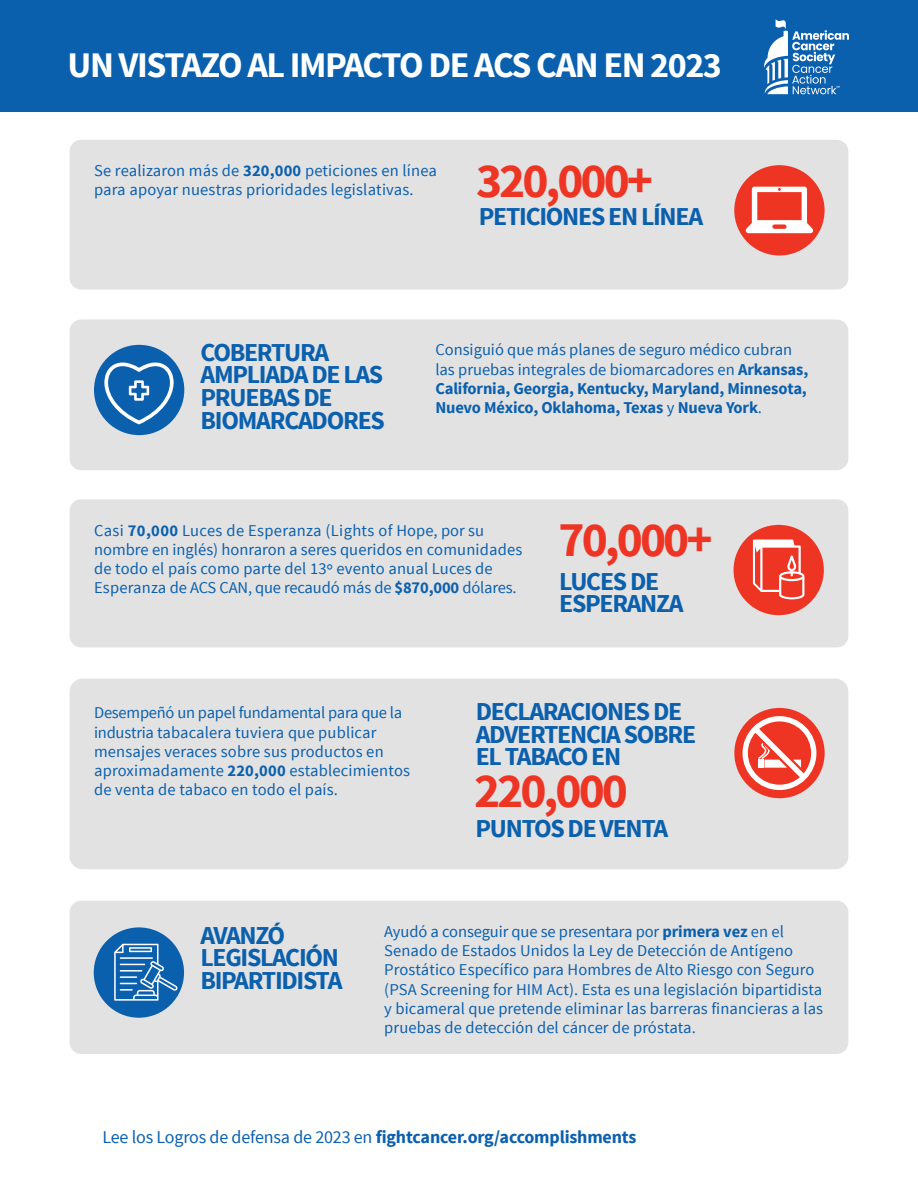
<style>
.page{position:relative;width:918px;height:1188px;background:#fff}
.page>*{position:absolute;margin:0;border:0;box-sizing:border-box;transform-origin:0 0}
.t1{font:700 49.5px "Source Sans Pro";letter-spacing:-.06em;color:#ee3524}
.t2{font:700 36px "Source Sans Pro";letter-spacing:-.04em;color:#fff}
.t3{font:700 25.8px/22.6px "Source Sans Pro";letter-spacing:-.05em;color:#0b60ae}
.t4{font:700 18px "Source Sans Pro";letter-spacing:-.01em;color:#0b60ae}
.t5{font:16.5px/19.2px "Source Sans Pro";letter-spacing:.005em;color:#0b60ae}
.t6{font:700 16.5px/19.2px "Source Sans Pro";letter-spacing:-.01em;color:#0b60ae}
.s1{font-weight:700}
.s2{font-weight:400}
</style>
<div class="page">
<div style="left:0;top:0;width:918px;height:111px;background:#0b60ae"></div>
<div style="left:70px;top:901px;width:778px;height:153px;background:#e2e2e3;border-radius:12px"></div>
<div style="left:94px;top:927px;width:90px;height:91px;background:#0b60ae;border-radius:50%"></div>
<div style="left:70px;top:320px;width:778px;height:150px;background:#e2e2e3;border-radius:12px"></div>
<div style="left:94px;top:345px;width:90px;height:90px;background:#0b60ae;border-radius:50%"></div>
<svg style="left:104px;top:362px;width:70px;height:62px"></svg>
<div style="left:70px;top:679px;width:778px;height:190px;background:#e2e2e3;border-radius:13px"></div>
<div style="left:734px;top:708px;width:91px;height:90px;background:#ee3524;border-radius:50%"></div>
<div style="left:70px;top:140px;width:778px;height:150px;background:#e2e2e3;border-radius:12px"></div>
<div style="left:734px;top:165px;width:91px;height:90px;background:#ee3524;border-radius:50%"></div>
<svg style="left:743px;top:716px;width:73px;height:74px"></svg>
<div style="left:70px;top:499px;width:778px;height:148px;background:#e2e2e3;border-radius:12px"></div>
<div style="left:734px;top:525px;width:90px;height:90px;background:#ee3524;border-radius:50%"></div>
<svg style="left:746px;top:187px;width:67px;height:46px"></svg>
<svg style="left:753px;top:540px;width:51px;height:59px"></svg>
<svg style="left:114px;top:944px;width:64px;height:57px"></svg>
<svg style="left:764px;top:19px;width:85px;height:75px"></svg>
<h2 class="t2" style="left:68px;top:42px;width:656px">UN VISTAZO AL IMPACTO DE ACS CAN EN 2023</h2>
<p class="t5" style="left:94px;top:161px;width:344px">Se realizaron más de <span class="s1">320,000</span> peticiones en línea para apoyar nuestras prioridades legislativas.</p>
<h1 class="t1" style="left:476px;top:148px;width:179px">320,000+</h1>
<h3 class="t3" style="left:479px;top:206px;width:226px">PETICIONES EN LÍNEA</h3>
<h3 class="t3" style="left:201px;top:342px;width:186px">COBERTURA<br>AMPLIADA DE LAS<br>PRUEBAS DE<br>BIOMARCADORES</h3>
<p class="t6" style="left:435px;top:341px;width:374px"><span class="s2">Consiguió que más planes de seguro médico cubran las pruebas integrales de biomarcadores en</span> Arkansas, California, Georgia, Kentucky, Maryland, Minnesota, Nuevo México, Oklahoma, Texas <span class="s2">y</span> Nueva York<span class="s2">.</span></p>
<p class="t5" style="left:94px;top:521px;width:430px">Casi <span class="s1">70,000</span> Luces de Esperanza (Lights of Hope, por su nombre en inglés) honraron a seres queridos en comunidades de todo el país como parte del 13º evento anual Luces de Esperanza de ACS CAN, que recaudó más de <span class="s1">$870,000</span> dólares.</p>
<h1 class="t1" style="left:559px;top:508px;width:155px">70,000+</h1>
<h3 class="t3" style="left:559px;top:571px;width:126px">LUCES DE<br>ESPERANZA</h3>
<p class="t5" style="left:94px;top:704px;width:317px">Desempeñó un papel fundamental para que la industria tabacalera tuviera que publicar mensajes veraces sobre sus productos en aproximadamente <span class="s1">220,000</span> establecimientos de venta de tabaco en todo el país.</p>
<h3 class="t3" style="left:476px;top:701px;width:222px">DECLARACIONES DE<br>ADVERTENCIA SOBRE<br>EL TABACO EN</h3>
<h1 class="t1" style="left:474px;top:759px;width:155px">220,000</h1>
<h3 class="t3" style="left:476px;top:818px;width:194px">PUNTOS DE VENTA</h3>
<h3 class="t3" style="left:200px;top:925px;width:144px">AVANZÓ<br>LEGISLACIÓN<br>BIPARTIDISTA</h3>
<p class="t5" style="left:384px;top:922px;width:440px">Ayudó a conseguir que se presentara por <span class="s1">primera vez</span> en el Senado de Estados Unidos la Ley de Detección de Antígeno Prostático Específico para Hombres de Alto Riesgo con Seguro (PSA Screening for HIM Act). Esta es una legislación bipartidista y bicameral que pretende eliminar las barreras financieras a las pruebas de detección del cáncer de próstata.</p>
<p class="t4" style="left:102px;top:1126px;width:536px"><span class="s2">Lee los Logros de defensa de 2023 en</span> fightcancer.org/accomplishments</p>
</div>
